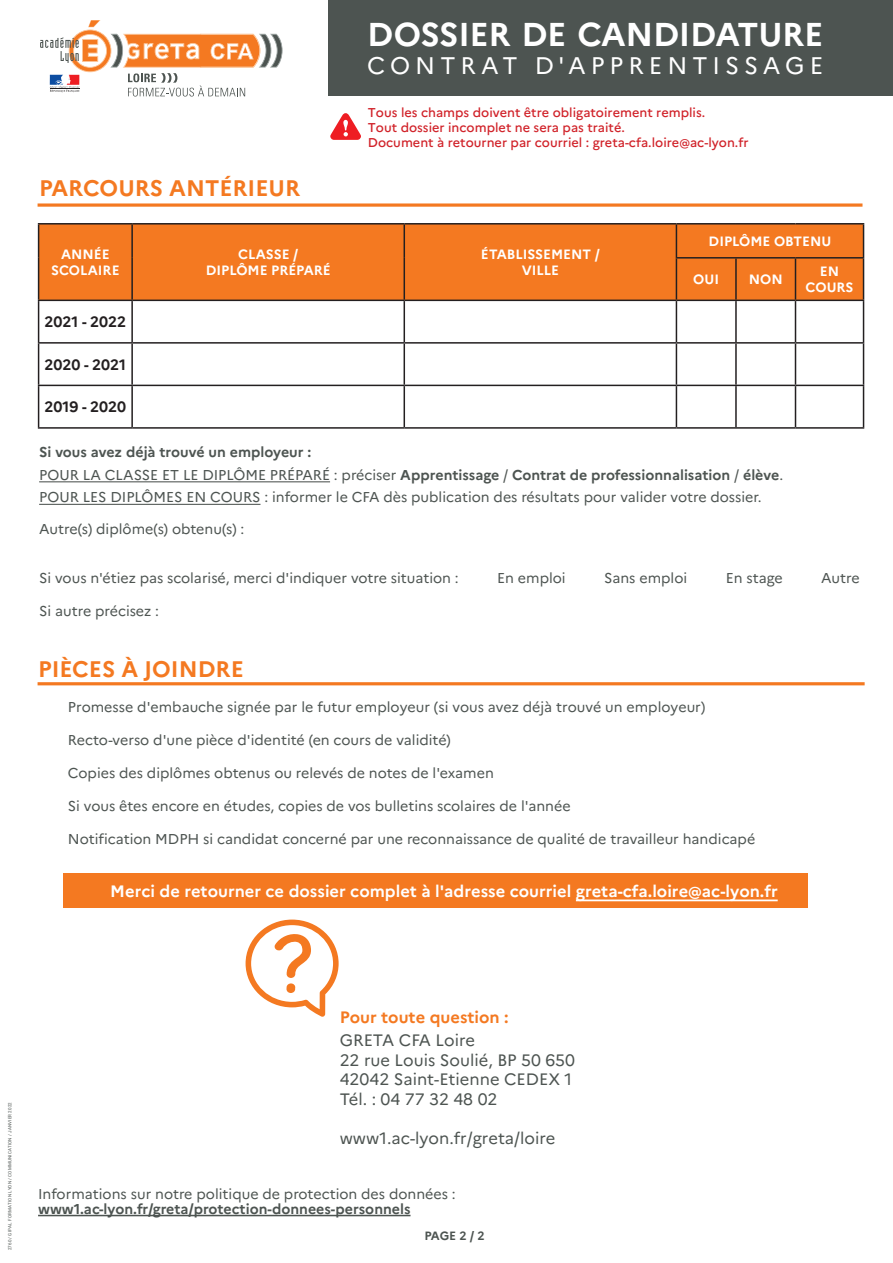
<style>
.page{position:relative;width:893px;height:1263px;background:#fff}
.page>*{position:absolute;margin:0;border:0;box-sizing:border-box;transform-origin:0 0}
.t1{font:700 33px "Marianne";letter-spacing:-.01em;color:#fff}
.t2{font:24px "Marianne";letter-spacing:.21em;color:#fff}
.t3{font:700 22.5px "Marianne";color:#f47921}
.t4{font:16.5px/19.5px "Marianne";color:#4d5451}
.t5{font:700 16.5px "Marianne";color:#fff}
.t6{font:700 16.5px "Marianne";color:#f47921}
.t7{font:700 15px "Marianne";color:#231f20}
.t8{font:14.25px/22.5px "Marianne";color:#4d5451}
.t9{font:700 14.25px "Marianne";color:#4d5451}
.t10{font:700 13.5px/16.5px "Marianne";color:#fff;text-align:center}
.t11{font:500 12.75px/14.9px "Marianne";color:#d1232a}
.t12{font:700 12px "Marianne";color:#4d5451}
.t13{font:4.5px "Roboto";letter-spacing:.045em;color:#4d5451}
.s1{font-weight:700}
</style>
<div class="page">
<div style="left:329px;top:0;width:564px;height:96px;background:#4d5451"></div>
<svg style="left:330px;top:113px;width:31px;height:27px"></svg>
<hr style="left:38px;top:1215px;width:372px;height:1px;background:#4d5451">
<svg style="left:40px;top:20px;width:243px;height:77px"></svg>
<hr style="left:38px;top:682px;width:827px;height:3px;background:#f47921">
<div style="left:63px;top:874px;width:745px;height:34px;background:#f47921"></div>
<hr style="left:576px;top:899px;width:202px;height:2px;background:#fff">
<svg style="left:246px;top:919px;width:93px;height:98px"></svg>
<hr style="left:39px;top:481px;width:291px;height:1px;background:#4d5451">
<hr style="left:39px;top:504px;width:221px;height:1px;background:#4d5451">
<svg style="left:38px;top:203px;width:824px;height:4px;background:#f6934d"></svg>
<div style="left:39px;top:225px;width:824px;height:75px;background:#f47921"></div>
<hr style="left:38px;top:223px;width:94px;height:2px;background:#231f20">
<hr style="left:38px;top:225px;width:1px;height:33px;background:#231f20">
<hr style="left:132px;top:223px;width:272px;height:2px;background:#231f20">
<hr style="left:131px;top:225px;width:2px;height:33px;background:#231f20">
<hr style="left:404px;top:223px;width:272px;height:2px;background:#231f20">
<hr style="left:404px;top:225px;width:1px;height:33px;background:#231f20">
<hr style="left:676px;top:223px;width:60px;height:2px;background:#231f20">
<hr style="left:676px;top:225px;width:1px;height:32px;background:#231f20">
<hr style="left:736px;top:223px;width:59px;height:2px;background:#231f20">
<hr style="left:795px;top:223px;width:69px;height:2px;background:#231f20">
<hr style="left:863px;top:225px;width:1px;height:32px;background:#231f20">
<hr style="left:38px;top:258px;width:1px;height:42px;background:#231f20">
<hr style="left:131px;top:258px;width:2px;height:42px;background:#231f20">
<hr style="left:404px;top:258px;width:1px;height:42px;background:#231f20">
<hr style="left:676px;top:257px;width:60px;height:2px;background:#231f20">
<hr style="left:676px;top:259px;width:1px;height:41px;background:#231f20">
<hr style="left:736px;top:257px;width:59px;height:2px;background:#231f20">
<hr style="left:735px;top:259px;width:2px;height:41px;background:#231f20">
<hr style="left:795px;top:257px;width:69px;height:2px;background:#231f20">
<hr style="left:795px;top:259px;width:1px;height:41px;background:#231f20">
<hr style="left:863px;top:259px;width:1px;height:41px;background:#231f20">
<hr style="left:38px;top:300px;width:94px;height:1px;background:#231f20">
<hr style="left:38px;top:301px;width:1px;height:41px;background:#231f20">
<hr style="left:132px;top:300px;width:272px;height:1px;background:#231f20">
<hr style="left:131px;top:301px;width:2px;height:41px;background:#231f20">
<hr style="left:404px;top:300px;width:272px;height:1px;background:#231f20">
<hr style="left:404px;top:301px;width:1px;height:41px;background:#231f20">
<hr style="left:676px;top:300px;width:60px;height:1px;background:#231f20">
<hr style="left:676px;top:301px;width:1px;height:41px;background:#231f20">
<hr style="left:736px;top:300px;width:59px;height:1px;background:#231f20">
<hr style="left:735px;top:301px;width:2px;height:41px;background:#231f20">
<hr style="left:795px;top:300px;width:69px;height:1px;background:#231f20">
<hr style="left:795px;top:301px;width:1px;height:41px;background:#231f20">
<hr style="left:863px;top:301px;width:1px;height:41px;background:#231f20">
<hr style="left:38px;top:342px;width:94px;height:2px;background:#231f20">
<hr style="left:38px;top:344px;width:1px;height:41px;background:#231f20">
<hr style="left:132px;top:342px;width:272px;height:2px;background:#231f20">
<hr style="left:131px;top:344px;width:2px;height:41px;background:#231f20">
<hr style="left:404px;top:342px;width:272px;height:2px;background:#231f20">
<hr style="left:404px;top:344px;width:1px;height:41px;background:#231f20">
<hr style="left:676px;top:342px;width:60px;height:2px;background:#231f20">
<hr style="left:676px;top:344px;width:1px;height:41px;background:#231f20">
<hr style="left:736px;top:342px;width:59px;height:2px;background:#231f20">
<hr style="left:735px;top:344px;width:2px;height:41px;background:#231f20">
<hr style="left:795px;top:342px;width:69px;height:2px;background:#231f20">
<hr style="left:795px;top:344px;width:1px;height:41px;background:#231f20">
<hr style="left:863px;top:344px;width:1px;height:41px;background:#231f20">
<hr style="left:38px;top:385px;width:94px;height:1px;background:#231f20">
<hr style="left:38px;top:386px;width:1px;height:41px;background:#231f20">
<hr style="left:132px;top:385px;width:272px;height:1px;background:#231f20">
<hr style="left:131px;top:386px;width:2px;height:41px;background:#231f20">
<hr style="left:404px;top:385px;width:272px;height:1px;background:#231f20">
<hr style="left:404px;top:386px;width:1px;height:41px;background:#231f20">
<hr style="left:676px;top:385px;width:60px;height:1px;background:#231f20">
<hr style="left:676px;top:386px;width:1px;height:41px;background:#231f20">
<hr style="left:736px;top:385px;width:59px;height:1px;background:#231f20">
<hr style="left:735px;top:386px;width:2px;height:41px;background:#231f20">
<hr style="left:795px;top:385px;width:69px;height:1px;background:#231f20">
<hr style="left:795px;top:386px;width:1px;height:41px;background:#231f20">
<hr style="left:863px;top:386px;width:1px;height:41px;background:#231f20">
<hr style="left:38px;top:427px;width:94px;height:2px;background:#231f20">
<hr style="left:132px;top:427px;width:272px;height:2px;background:#231f20">
<hr style="left:404px;top:427px;width:272px;height:2px;background:#231f20">
<hr style="left:676px;top:427px;width:60px;height:2px;background:#231f20">
<hr style="left:736px;top:427px;width:59px;height:2px;background:#231f20">
<hr style="left:795px;top:427px;width:69px;height:2px;background:#231f20">
<h3 class="t3" style="left:39px;top:174px;width:262px">PARCOURS ANTÉRIEUR</h3>
<h1 class="t1" style="left:367px;top:14px;width:457px">DOSSIER DE CANDIDATURE</h1>
<h2 class="t2" style="left:367px;top:51px;width:457px">CONTRAT D'APPRENTISSAGE</h2>
<p class="t11" style="left:368px;top:105px;width:382px">Tous les champs doivent être obligatoirement remplis.<br>Tout dossier incomplet ne sera pas traité.<br>Document à retourner par courriel : greta-cfa.loire@ac-lyon.fr</p>
<p class="t10" style="left:51px;top:246px;width:70px">ANNÉE<br>SCOLAIRE</p>
<p class="t10" style="left:206px;top:246px;width:126px">CLASSE /<br>DIPLÔME PRÉPARÉ</p>
<p class="t10" style="left:481px;top:246px;width:120px">ÉTABLISSEMENT /<br>VILLE</p>
<p class="t7" style="left:45px;top:313px;width:83px">2021 - 2022</p>
<p class="t7" style="left:45px;top:355px;width:83px">2020 - 2021</p>
<p class="t7" style="left:45px;top:398px;width:83px">2019 - 2020</p>
<p class="t10" style="left:709px;top:233px;width:124px">DIPLÔME OBTENU</p>
<p class="t10" style="left:693px;top:271px;width:27px">OUI</p>
<p class="t10" style="left:749px;top:271px;width:35px">NON</p>
<p class="t10" style="left:805px;top:263px;width:50px">EN<br>COURS</p>
<p class="t8" style="left:39px;top:441px;width:746px"><span class="s1">Si vous avez déjà trouvé un employeur :<br></span>POUR LA CLASSE ET LE DIPLÔME PRÉPARÉ : préciser <span class="s1">Apprentissage</span> / <span class="s1">Contrat de professionnalisation</span> / <span class="s1">élève</span>.<br>POUR LES DIPLÔMES EN COURS : informer le CFA dès publication des résultats pour valider votre dossier.</p>
<p class="t8" style="left:39px;top:517px;width:207px">Autre(s) diplôme(s) obtenu(s) :</p>
<p class="t8" style="left:39px;top:567px;width:421px">Si vous n'étiez pas scolarisé, merci d'indiquer votre situation :</p>
<p class="t8" style="left:497px;top:567px;width:70px">En emploi</p>
<p class="t8" style="left:604px;top:567px;width:85px">Sans emploi</p>
<p class="t8" style="left:726px;top:567px;width:58px">En stage</p>
<p class="t8" style="left:821px;top:567px;width:40px">Autre</p>
<p class="t8" style="left:39px;top:600px;width:121px">Si autre précisez :</p>
<h3 class="t3" style="left:38px;top:655px;width:207px">PIÈCES À JOINDRE</h3>
<p class="t8" style="left:68px;top:695px;width:639px">Promesse d'embauche signée par le futur employeur (si vous avez déjà trouvé un employeur)</p>
<p class="t8" style="left:68px;top:729px;width:384px">Recto-verso d'une pièce d'identité (en cours de validité)</p>
<p class="t8" style="left:68px;top:762px;width:427px">Copies des diplômes obtenus ou relevés de notes de l'examen</p>
<p class="t8" style="left:68px;top:795px;width:504px">Si vous êtes encore en études, copies de vos bulletins scolaires de l'année</p>
<p class="t8" style="left:68px;top:828px;width:689px">Notification MDPH si candidat concerné par une reconnaissance de qualité de travailleur handicapé</p>
<p class="t5" style="left:110px;top:881px;width:669px">Merci de retourner ce dossier complet à l'adresse courriel greta-cfa.loire@ac-lyon.fr</p>
<p class="t13" style="left:7px;top:1250px;width:150px;rotate:-90deg">2760 / GIPAL FORMATION LYON / COMMUNICATION / JANVIER 2022</p>
<p class="t6" style="left:340px;top:1007px;width:170px">Pour toute question :</p>
<p class="t4" style="left:340px;top:1031px;width:237px">GRETA CFA Loire<br>22 rue Louis Soulié, BP 50 650<br>42042 Saint-Etienne CEDEX 1<br>Tél. : 04 77 32 48 02</p>
<p class="t4" style="left:340px;top:1128px;width:217px">www1.ac-lyon.fr/greta/loire</p>
<p class="t8" style="left:38px;top:1182px;width:419px">Informations sur notre politique de protection des données :</p>
<p class="t9" style="left:38px;top:1200px;width:374px">www1.ac-lyon.fr/greta/protection-donnees-personnels</p>
<p class="t12" style="left:424px;top:1229px;width:62px">PAGE 2 / 2</p>
</div>
